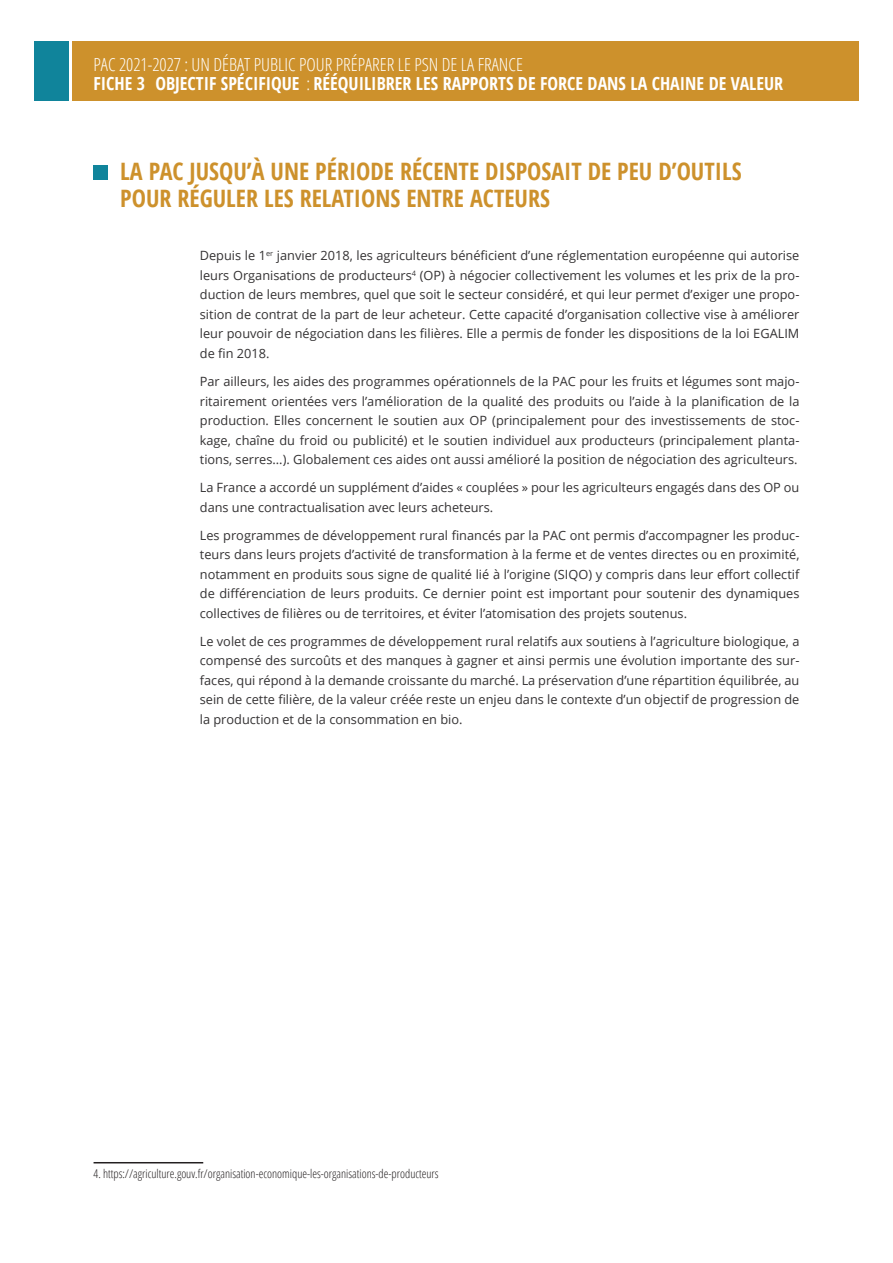
<style>
.page{position:relative;width:893px;height:1263px;background:#fff}
.page>*{position:absolute;margin:0;border:0;box-sizing:border-box;transform-origin:0 0}
._02_Inter{font:700 condensed 24px/27px "Open Sans";color:#cd912c}
._02_Inter-2{font:700 condensed 18px/19.5px "Open Sans";color:#fff}
._04_Texte{font:12.75px/19.5px "Open Sans";color:#343233;text-align:justify}
.Note_bas_de_page{font:300 condensed 12px "Open Sans";color:#231f20}
.s1{font-weight:300}
</style>
<div class="page">
<div style="left:73px;top:42px;width:786px;height:59px;background:#cd912c"></div>
<div style="left:34px;top:42px;width:34px;height:59px;background:#10849b"></div>
<div style="left:94px;top:165px;width:14px;height:15px;background:#10849b"></div>
<hr style="left:94px;top:1162px;width:109px;height:1px;background:#231f20">
<p class="_02_Inter-2" style="left:94px;top:54px;width:691px"><span class="s1">PAC 2021-2027 : UN DÉBAT PUBLIC POUR PRÉPARER LE PSN DE LA FRANCE<br></span>FICHE 3 OBJECTIF SPÉCIFIQUE <span class="s1">:</span> RÉÉQUILIBRER LES RAPPORTS DE FORCE DANS LA CHAINE DE VALEUR</p>
<p class="_02_Inter" style="left:120px;top:157px;width:623px">LA PAC JUSQU’À UNE PÉRIODE RÉCENTE DISPOSAIT DE PEU D’OUTILS<br>POUR RÉGULER LES RELATIONS ENTRE ACTEURS</p>
<p class="_04_Texte" style="left:200px;top:246px;width:601px">Depuis le 1<sup>er</sup> janvier 2018, les agriculteurs bénéficient d’une réglementation européenne qui autorise leurs Organisations de producteurs<sup>4</sup> (OP) à négocier collectivement les volumes et les prix de la pro&shy;duction de leurs membres, quel que soit le secteur considéré, et qui leur permet d’exiger une propo&shy;sition de contrat de la part de leur acheteur. Cette capacité d’organisation collective vise à améliorer leur pouvoir de négociation dans les filières. Elle a permis de fonder les dispositions de la loi EGALIM de fin 2018.</p>
<p class="_04_Texte" style="left:200px;top:371px;width:601px">Par ailleurs, les aides des programmes opérationnels de la PAC pour les fruits et légumes sont majo&shy;ritairement orientées vers l’amélioration de la qualité des produits ou l’aide à la planification de la production. Elles concernent le soutien aux OP (principalement pour des investissements de stoc&shy;kage, chaîne du froid ou publicité) et le soutien individuel aux producteurs (principalement planta&shy;tions, serres...). Globalement ces aides ont aussi amélioré la position de négociation des agriculteurs.</p>
<p class="_04_Texte" style="left:200px;top:477px;width:601px">La France a accordé un supplément d’aides « couplées » pour les agriculteurs engagés dans des OP ou dans une contractualisation avec leurs acheteurs.</p>
<p class="_04_Texte" style="left:200px;top:525px;width:601px">Les programmes de développement rural financés par la PAC ont permis d’accompagner les produc&shy;teurs dans leurs projets d’activité de transformation à la ferme et de ventes directes ou en proximité, notamment en produits sous signe de qualité lié à l’origine (SIQO) y compris dans leur effort collectif de différenciation de leurs produits. Ce dernier point est important pour soutenir des dynamiques collectives de filières ou de territoires, et éviter l’atomisation des projets soutenus.</p>
<p class="_04_Texte" style="left:200px;top:631px;width:601px">Le volet de ces programmes de développement rural relatifs aux soutiens à l’agriculture biologique, a compensé des surcoûts et des manques à gagner et ainsi permis une évolution importante des sur&shy;faces, qui répond à la demande croissante du marché. La préservation d’une répartition équilibrée, au sein de cette filière, de la valeur créée reste un enjeu dans le contexte d’un objectif de progression de la production et de la consommation en bio.</p>
<p class="Note_bas_de_page" style="left:94px;top:1165px;width:347px">4. https://agriculture.gouv.fr/organisation-economique-les-organisations-de-producteurs</p>
</div>
